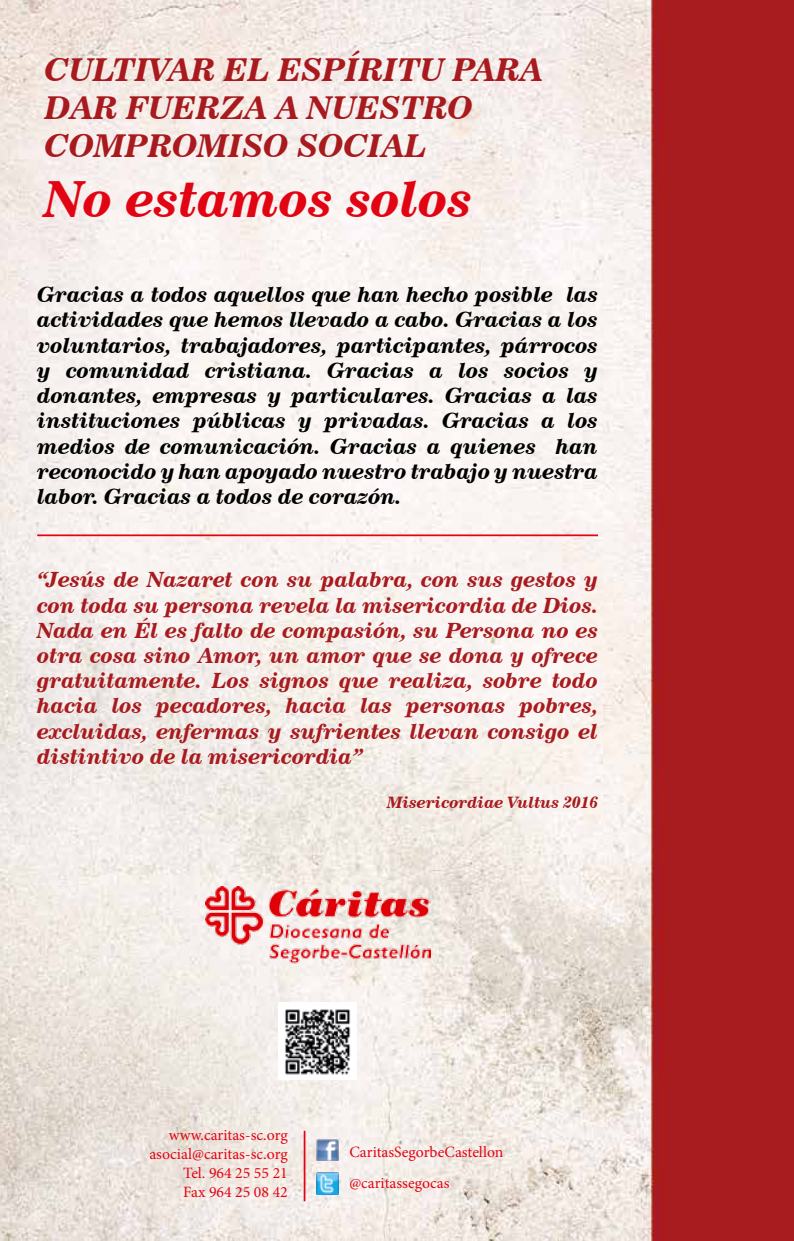
<style>
.page{position:relative;width:794px;height:1241px;background:#fff}
.page>*{position:absolute;margin:0;border:0;box-sizing:border-box;transform-origin:0 0}
.t1{font:italic 700 49.88px "News 702 BT";color:#e30413}
.t2{font:italic 700 31.5px/37.8px "News 702 BT";color:#a81a1e}
.t3{font:italic 700 21px/25.2px "News 702 BT";color:#000;text-align:justify}
.t4{font:italic 700 21px/25.2px "News 702 BT";color:#a81a1e;text-align:justify}
.t5{font:15.75px/18.9px "Minion Pro";color:#e30413;text-align:right}
.t6{font:italic 700 15.75px "News 702 BT";color:#a81a1e}
</style>
<div class="page">
<img style="left:0;top:0;width:794px;height:1240px">
<hr style="left:304px;top:1130px;width:1px;height:70px;background:#e30413">
<img style="left:316px;top:1138px;width:22px;height:21px">
<img style="left:316px;top:1172px;width:22px;height:21px">
<img style="left:279px;top:1002px;width:77px;height:77px">
<hr style="left:37px;top:534px;width:561px;height:2px;background:#e30413">
<img style="left:205px;top:886px;width:225px;height:77px">
<h2 class="t2" style="left:45px;top:51px;width:500px">CULTIVAR EL ESPÍRITU PARA<br>DAR FUERZA A NUESTRO<br>COMPROMISO SOCIAL</h2>
<h1 class="t1" style="left:45px;top:168px;width:429px">No estamos solos</h1>
<p class="t3" style="left:37px;top:282px;width:562px">Gracias a todos aquellos que han hecho posible las actividades que hemos llevado a cabo. Gracias a los voluntarios, trabajadores, participantes, párrocos y comunidad cristiana. Gracias a los socios y donantes, empresas y particulares. Gracias a las instituciones públicas y privadas. Gracias a los medios de comunicación. Gracias a quienes han reconocido y han apoyado nuestro trabajo y nuestra labor. Gracias a todos de corazón.</p>
<p class="t4" style="left:37px;top:567px;width:562px">“Jesús de Nazaret con su palabra, con sus gestos y con toda su persona revela la misericordia de Dios.<br>Nada en Él es falto de compasión, su Persona no es otra cosa sino Amor, un amor que se dona y ofrece gratuitamente. Los signos que realiza, sobre todo hacia los pecadores, hacia las personas pobres, excluidas, enfermas y sufrientes llevan consigo el distintivo de la misericordia”</p>
<p class="t6" style="left:387px;top:792px;width:212px">Misericordiae Vultus 2016</p>
<p class="t5" style="left:149px;top:1125px;width:140px">www.caritas-sc.org asocial@caritas-sc.org<br>Tel. 964 25 55 21<br>Fax 964 25 08 42</p>
<p class="t5" style="left:349px;top:1136px;width:156px;line-height:30.8px;text-align:left">CaritasSegorbeCastellon @caritassegocas</p>
</div>
